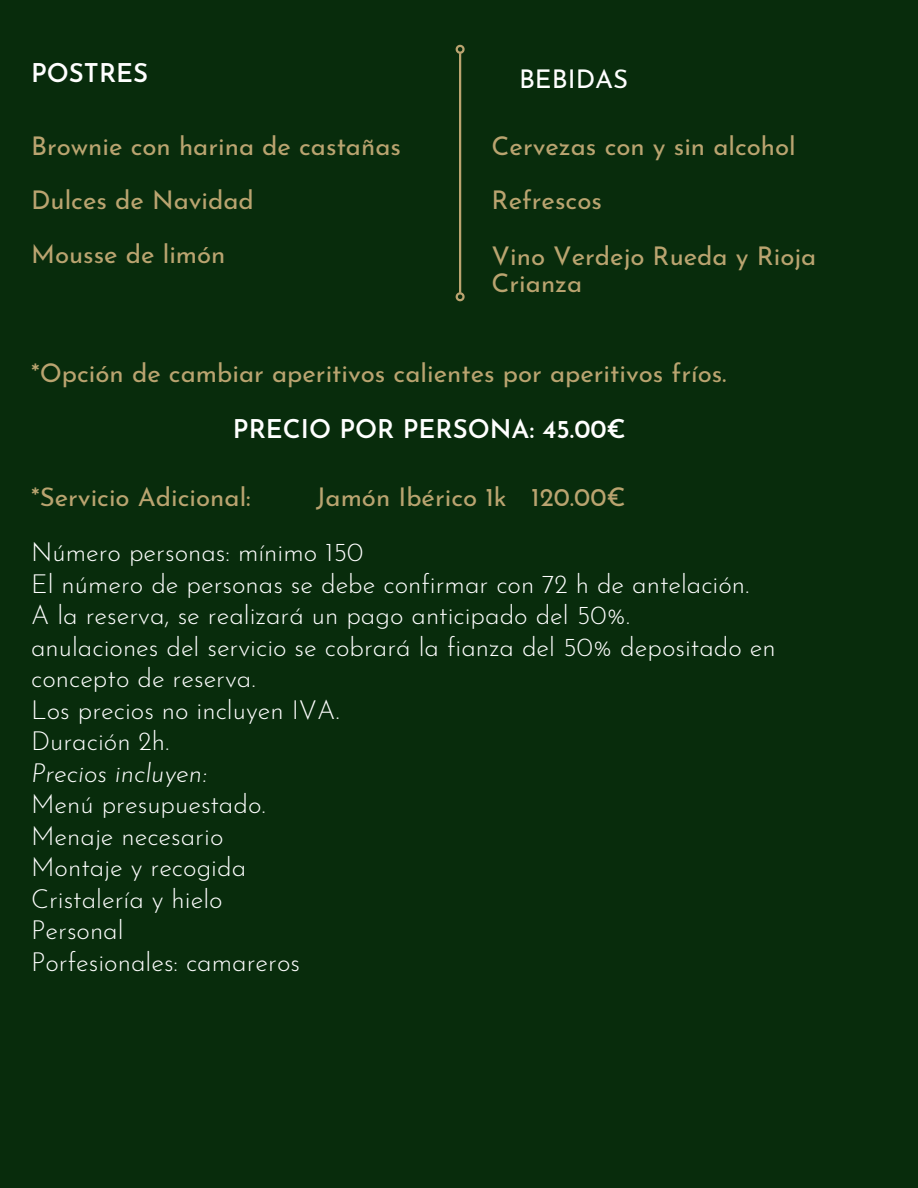
<style>
.page{position:relative;width:918px;height:1188px;background:#082c0c}
.page>*{position:absolute;margin:0;border:0;box-sizing:border-box;transform-origin:0 0}
.t1{font:300 25.95px/31.5px "Josefin Sans";color:#fff}
.t2{font:italic 300 25.95px "Josefin Sans";color:#fff}
.t3{font:25.8px/54.3px "Josefin Sans";color:#baa470}
.t4{font:600 25.8px "Josefin Sans";color:#fff}
.t5{font:25.8px "Josefin Sans";color:#fff}
</style>
<div class="page">
<hr style="left:459px;top:53px;width:2px;height:240px;background:#baa470">
<svg style="left:455px;top:291px;width:10px;height:11px"></svg>
<svg style="left:455px;top:44px;width:10px;height:12px"></svg>
<p class="t4" style="left:31px;top:63px;width:119px">POSTRES</p>
<p class="t5" style="left:519px;top:68px;width:111px">BEBIDAS</p>
<p class="t3" style="left:31px;top:121px;width:371px">Brownie con harina de castañas</p>
<p class="t3" style="left:492px;top:121px;width:306px">Cervezas con y sin alcohol</p>
<p class="t3" style="left:31px;top:176px;width:224px">Dulces de Navidad<br>Mousse de limón</p>
<p class="t3" style="left:492px;top:176px;width:112px">Refrescos</p>
<p class="t3" style="left:492px;top:246px;width:326px;line-height:26.7px">Vino Verdejo Rueda y Rioja<br>Crianza</p>
<p class="t3" style="left:31px;top:349px;width:697px">*Opción de cambiar aperitivos calientes por aperitivos fríos.</p>
<p class="t4" style="left:233px;top:419px;width:395px">PRECIO POR PERSONA: 45.00€</p>
<p class="t3" style="left:31px;top:472px;width:221px">*Servicio Adicional:</p>
<p class="t3" style="left:316px;top:472px;width:311px">Jamón Ibérico 1k 120.00€</p>
<p class="t1" style="left:31px;top:539px;width:746px">Número personas: mínimo 150<br>El número de personas se debe confirmar con 72 h de antelación.<br>A la reserva, se realizará un pago anticipado del 50%.<br>anulaciones del servicio se cobrará la fianza del 50% depositado en concepto de reserva.<br>Los precios no incluyen IVA.<br>Duración 2h.</p>
<p class="t2" style="left:31px;top:762px;width:177px">Precios incluyen:</p>
<p class="t1" style="left:31px;top:791px;width:271px">Menú presupuestado.<br>Menaje necesario<br>Montaje y recogida<br>Cristalería y hielo<br>Personal<br>Porfesionales: camareros</p>
</div>
